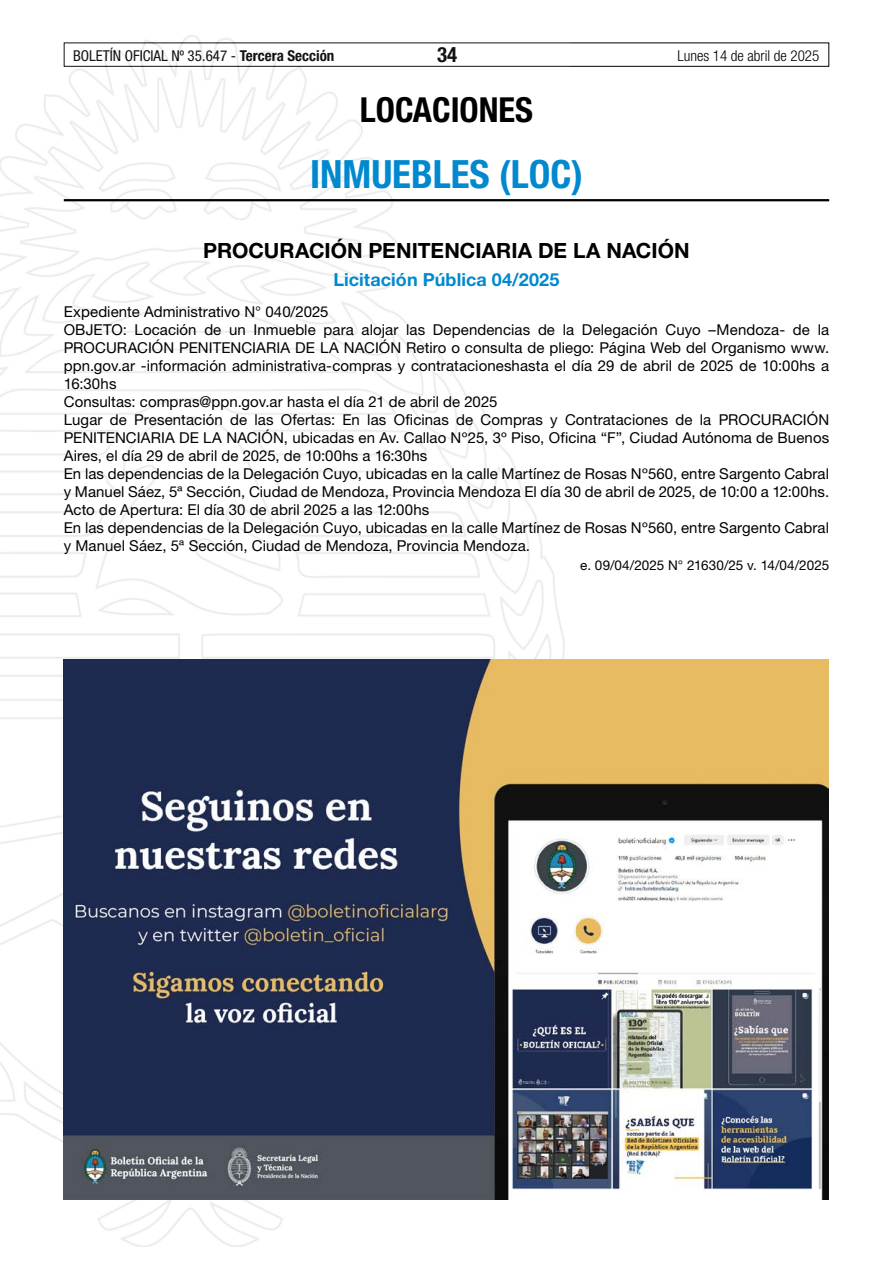
<style>
.page{position:relative;width:893px;height:1263px;background:#fff}
.page>*{position:absolute;margin:0;border:0;box-sizing:border-box;transform-origin:0 0}
.t1{font:700 condensed 39px "Helvetica Neue LT Std";color:#0089cf}
.t2{font:700 condensed 34.5px "Helvetica Neue LT Std";color:#000}
.t3{font:700 21px "Helvetica Neue LT Std";color:#000}
.t4{font:700 condensed 21px "Helvetica Neue LT Std";color:#000}
.t5{font:700 18px "Helvetica Neue LT Std";letter-spacing:.005em;color:#0089cf}
.t6{font:15px/18px "Helvetica Neue LT Std";letter-spacing:.005em;color:#000}
.t7{font:condensed 15px "Helvetica Neue LT Std";color:#000}
.t8{font:300 condensed 15px "Helvetica Neue LT Std";color:#000}
.t9{font:13.5px "Helvetica Neue LT Std";letter-spacing:-.005em;color:#000}
.s1{font-weight:700}
</style>
<div class="page">
<div style="left:64px;top:43px;width:765px;height:24px;border:1px solid #000"></div>
<img style="left:0;top:35px;width:569px;height:1211px">
<hr style="left:64px;top:199px;width:765px;height:2px;background:#000">
<img style="left:63px;top:659px;width:765px;height:540px">
<p class="t7" style="left:73px;top:47px;width:263px">BOLETÍN OFICIAL Nº 35.647 - <span class="s1">Tercera Sección</span></p>
<h3 class="t4" style="left:437px;top:42px;width:22px">34</h3>
<p class="t8" style="left:677px;top:47px;width:143px">Lunes 14 de abril de 2025</p>
<h2 class="t2" style="left:360px;top:89px;width:175px">LOCACIONES</h2>
<h1 class="t1" style="left:310px;top:151px;width:274px">INMUEBLES (LOC)</h1>
<h3 class="t3" style="left:203px;top:237px;width:488px">PROCURACIÓN PENITENCIARIA DE LA NACIÓN</h3>
<p class="t5" style="left:333px;top:268px;width:228px">Licitación Pública 04/2025</p>
<p class="t6" style="left:64px;top:302px;width:767px">Expediente Administrativo N° 040/2025<br>OBJETO: Locación de un Inmueble para alojar las Dependencias de la Delegación Cuyo –Mendoza- de la PROCURACIÓN PENITENCIARIA DE LA NACIÓN Retiro o consulta de pliego: Página Web del Organismo www. ppn.gov.ar -información administrativa-compras y contratacioneshasta el día 29 de abril de 2025 de 10:00hs a 16:30hs<br>Consultas: compras@ppn.gov.ar hasta el día 21 de abril de 2025<br>Lugar de Presentación de las Ofertas: En las Oficinas de Compras y Contrataciones de la PROCURACIÓN PENITENCIARIA DE LA NACIÓN, ubicadas en Av. Callao Nº25, 3º Piso, Oficina “F”, Ciudad Autónoma de Buenos Aires, el día 29 de abril de 2025, de 10:00hs a 16:30hs<br>En las dependencias de la Delegación Cuyo, ubicadas en la calle Martínez de Rosas Nº560, entre Sargento Cabral y Manuel Sáez, 5ª Sección, Ciudad de Mendoza, Provincia Mendoza El día 30 de abril de 2025, de 10:00 a 12:00hs.<br>Acto de Apertura: El día 30 de abril 2025 a las 12:00hs<br>En las dependencias de la Delegación Cuyo, ubicadas en la calle Martínez de Rosas Nº560, entre Sargento Cabral y Manuel Sáez, 5ª Sección, Ciudad de Mendoza, Provincia Mendoza.</p>
<p class="t9" style="left:580px;top:557px;width:250px">e. 09/04/2025 N° 21630/25 v. 14/04/2025</p>
</div>
